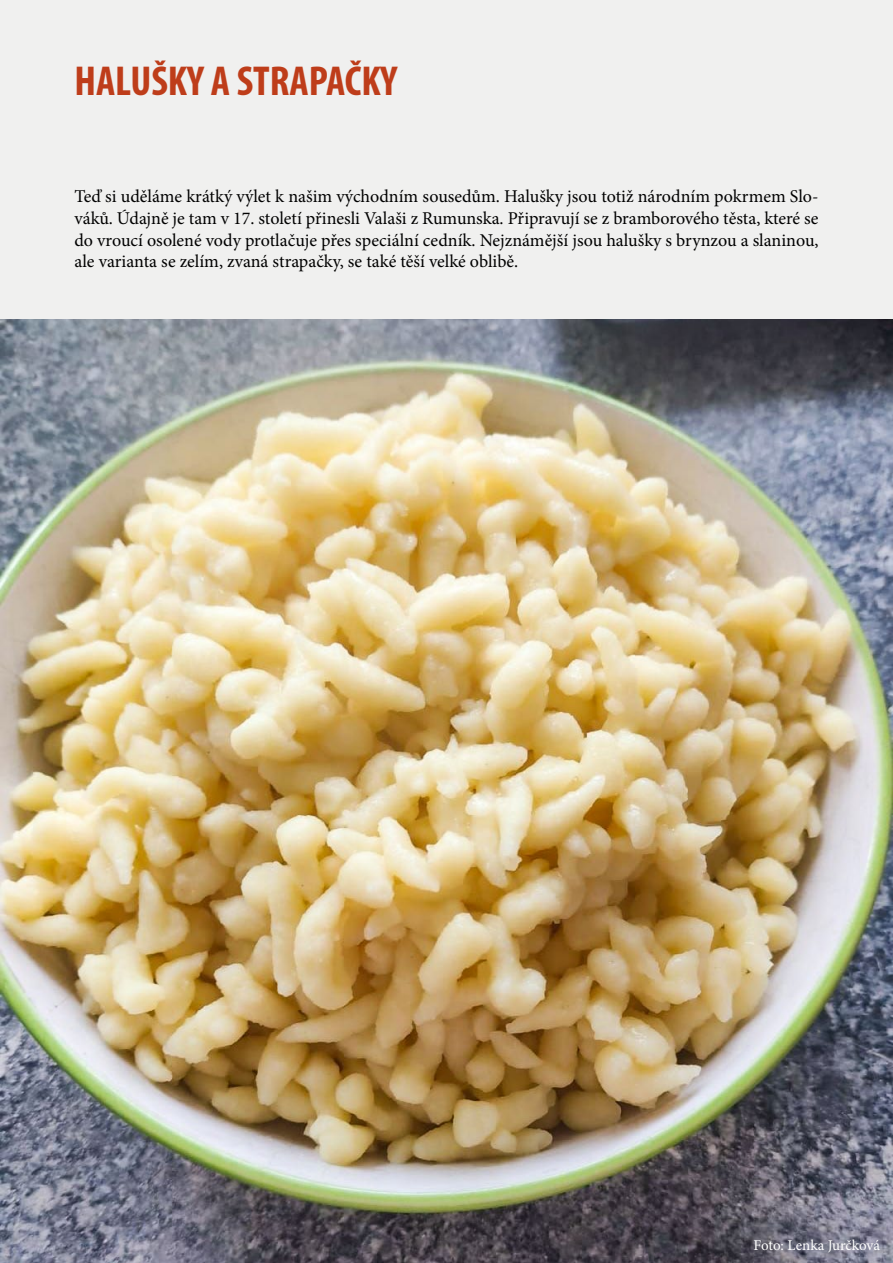
<style>
.page{position:relative;width:893px;height:1263px;background:#f0f0ef}
.page>*{position:absolute;margin:0;border:0;box-sizing:border-box;transform-origin:0 0}
.t1{font:700 condensed 42px "Myriad Pro";color:#be3d1a}
.t2{font:18px/21.6px "Minion Pro";color:#000;text-align:justify}
.t3{font:15px "Minion Pro";letter-spacing:-.005em;color:#fff}
</style>
<div class="page">
<img style="left:0;top:319px;width:893px;height:944px">
<h1 class="t1" style="left:74px;top:55px;width:325px">HALUŠKY A STRAPAČKY</h1>
<p class="t2" style="left:74px;top:186px;width:746px">Teď si uděláme krátký výlet k našim východním sousedům. Halušky jsou totiž národním pokrmem Slo&shy;váků. Údajně je tam v 17. století přinesli Valaši z Rumunska. Připravují se z bramborového těsta, které se do vroucí osolené vody protlačuje přes speciální cedník. Nejznámější jsou halušky s brynzou a slaninou, ale varianta se zelím, zvaná strapačky, se také těší velké oblibě.</p>
<p class="t3" style="left:753px;top:1235px;width:128px">Foto: Lenka Jurčková</p>
</div>
